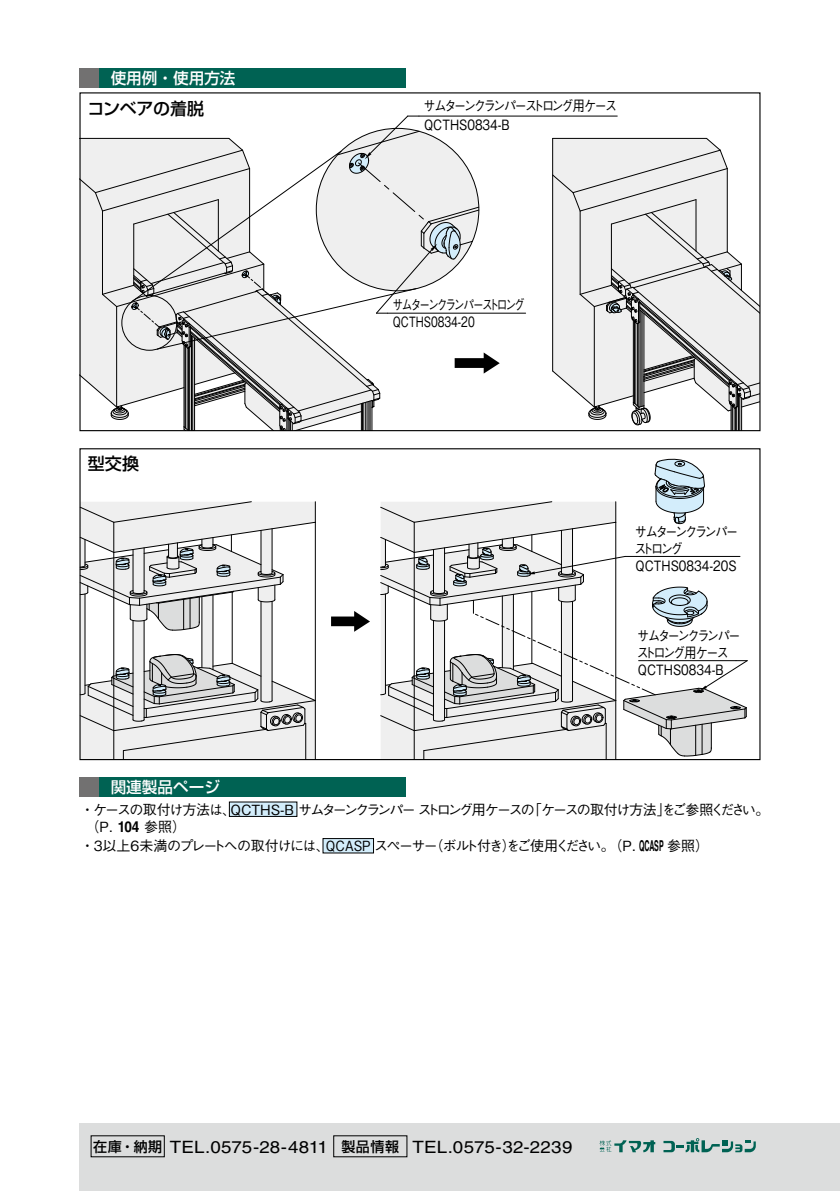
<style>
.page{position:relative;width:840px;height:1191px;background:#fff}
.page>*{position:absolute;margin:0;border:0;box-sizing:border-box;transform-origin:0 0}
.t1{font:17px "Helvetica LT Std";letter-spacing:.005em;color:#000;scale:1.1 1}
.t2{font:500 17px "Shin Go Pr 6 N";letter-spacing:-.01em;color:#000}
.t3{font:500 15.6px "Shin Go Pr 6 N";color:#fff}
.t4{font:500 14.2px/17px "Gothic BBB Pr 6 N";letter-spacing:-.18em;color:#000;scale:.85 1}
.t5{font:500 14.2px/19.8px "Gothic BBB Pr 6 N";letter-spacing:-.1em;color:#000;scale:.85 1}
.t6{font:500 14.2px/17px "Gothic BBB Pr 6 N";letter-spacing:-.1em;color:#000;scale:.75 1}
.t7{font:500 14.2px "Gothic BBB Pr 6 N";color:#000;scale:.85 1}
.t8{font:500 14px/17px "Gothic BBB Pr 6 N";letter-spacing:-.11em;color:#000}
.s1{font-family:"Helvetica LT Std";font-weight:700;font-size:15px}
.s2{font-family:"Shin Go Pr 6 N";font-weight:500;font-size:14px}
</style>
<div class="page">
<div style="left:79px;top:68px;width:20px;height:20px;background:#727171"></div>
<div style="left:99px;top:68px;width:306px;height:20px;background:#006253"></div>
<svg style="left:331px;top:611px;width:39px;height:21px"></svg>
<svg style="left:81px;top:630px;width:234px;height:20px"></svg>
<hr style="left:85px;top:594px;width:1px;height:99px;background:#000">
<hr style="left:144px;top:620px;width:1px;height:100px;background:#000">
<hr style="left:133px;top:620px;width:1px;height:100px;background:#000">
<hr style="left:271px;top:601px;width:1px;height:99px;background:#000">
<hr style="left:260px;top:601px;width:1px;height:99px;background:#000">
<hr style="left:212px;top:595px;width:1px;height:74px;background:#000">
<hr style="left:201px;top:596px;width:1px;height:71px;background:#000">
<hr style="left:232px;top:592px;width:1px;height:71px;background:#000">
<hr style="left:315px;top:522px;width:1px;height:178px;background:#000">
<hr style="left:113px;top:552px;width:1px;height:178px;background:#000">
<svg style="left:81px;top:650px;width:235px;height:108px"></svg>
<svg style="left:81px;top:501px;width:235px;height:129px"></svg>
<svg style="left:380px;top:458px;width:367px;height:300px"></svg>
<hr style="left:387px;top:313px;width:138px;height:1px;background:#000">
<hr style="left:418px;top:116px;width:199px;height:1px;background:#000">
<svg style="left:552px;top:138px;width:206px;height:291px"></svg>
<svg style="left:81px;top:115px;width:418px;height:314px"></svg>
<div style="left:79px;top:777px;width:20px;height:20px;background:#727171"></div>
<div style="left:99px;top:777px;width:306px;height:20px;background:#006253"></div>
<div style="left:229px;top:802px;width:68px;height:14px;background:#d3edfb"></div>
<div style="left:323px;top:838px;width:50px;height:15px;background:#d3edfb"></div>
<div style="left:322px;top:838px;width:51px;height:15px;border:1px solid #000"></div>
<div style="left:79px;top:1123px;width:760px;height:68px;background:#dcdddd"></div>
<svg style="left:599px;top:1140px;width:56px;height:12px"></svg>
<svg style="left:663px;top:1138px;width:92px;height:14px"></svg>
<p class="t3" style="left:111px;top:65px;width:126px">使用例・使用方法</p>
<p class="t2" style="left:87px;top:95px;width:118px">コンベアの着脱</p>
<p class="t2" style="left:88px;top:449px;width:52px">型交換</p>
<p class="t5" style="left:423px;top:94px;width:229px">サムターンクランパーストロング用ケース<br>QCTHS0834-B</p>
<p class="t6" style="left:392px;top:296px;width:178px">サムターンクランパーストロング<br>QCTHS0834-20</p>
<p class="t4" style="left:634px;top:522px;width:124px">サムターンクランパーストロング</p>
<p class="t7" style="left:635px;top:554px;width:120px">QCTHS0834-20S</p>
<p class="t4" style="left:636px;top:626px;width:124px">サムターンクランパーストロング用ケース</p>
<p class="t7" style="left:637px;top:658px;width:102px">QCTHS0834-B</p>
<p class="t3" style="left:111px;top:774px;width:111px">関連製品ページ</p>
<p class="t8" style="left:86px;top:800px;width:684px;text-indent:-5px">・ケースの取付け方法は、QCTHS-B サムターンクランパー ストロング用ケースの「ケースの取付け方法」をご参照ください。（P. <span class="s1">104</span> 参照）</p>
<p class="t8" style="left:81px;top:836px;width:629px">・3以上6未満のプレートへの取付けには、QCASP スペーサー（ボルト付き）をご使用ください。（P. <span class="s1">QCASP</span> 参照）</p>
<p class="t1" style="left:93px;top:1136px;width:437px"><span class="s2">在庫・納期</span> TEL.0575-28-4811 <span class="s2">製品情報</span> TEL.0575-32-2239</p>
</div>
